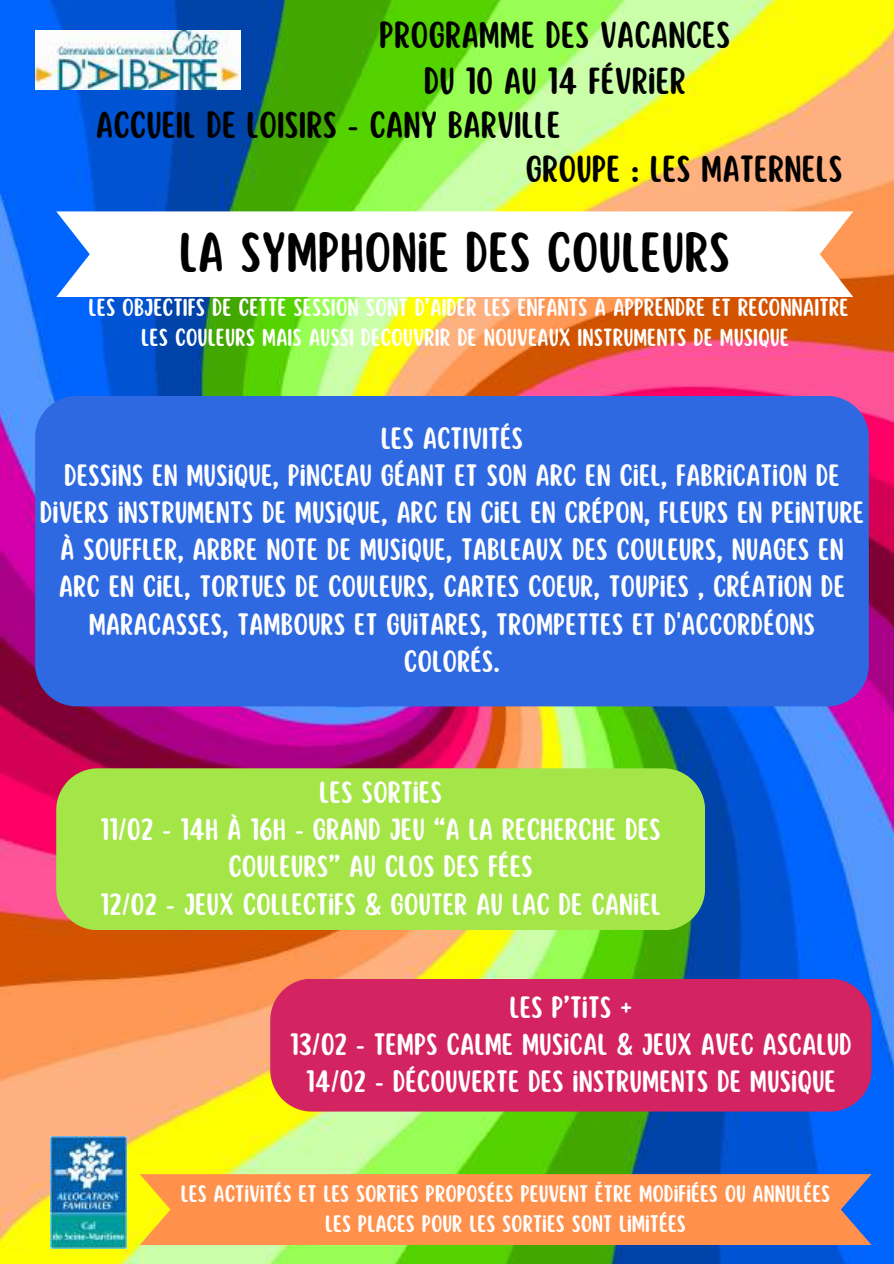
<style>
.page{position:relative;width:894px;height:1264px;background:#fff}
.page>*{position:absolute;margin:0;border:0;box-sizing:border-box;transform-origin:0 0}
.t1{font:49.5px "Scripter";color:#000}
.t2{font:33px/46.2px "Scripter";color:#000;text-align:center}
.t3{font:27px/37.2px "Scripter";color:#fff;text-align:center}
.t4{font:21.6px/29.2px "Scripter";color:#fff;text-align:center}
.t5{font:21px/29.2px "Scripter";color:#fff;text-align:center}
</style>
<div class="page">
<img style="left:0;top:0;width:893px;height:1263px">
<div style="left:56px;top:768px;width:648px;height:162px;background:#a4e548"></div>
<div style="left:35px;top:396px;width:833px;height:310px;background:#2e69e2"></div>
<div style="left:140px;top:1174px;width:731px;height:70px;background:#ff914d"></div>
<img style="left:35px;top:31px;width:205px;height:58px">
<img style="left:50px;top:1136px;width:77px;height:112px">
<svg style="left:56px;top:211px;width:797px;height:86px"></svg>
<div style="left:270px;top:978px;width:601px;height:133px;background:#d32361"></div>
<p class="t2" style="left:379px;top:13px;width:352px">PROGRAMME DES VACANCES<br>DU 10 AU 14 FÉVRIER</p>
<p class="t2" style="left:96px;top:103px;width:466px">ACCUEIL DE LOISIRS - CANY BARVILLE</p>
<p class="t2" style="left:525px;top:147px;width:319px">GROUPE : LES MATERNELS</p>
<h1 class="t1" style="left:179px;top:228px;width:552px">LA SYMPHONIE DES COULEURS</h1>
<p class="t4" style="left:88px;top:294px;width:761px">LES OBJECTIFS DE CETTE SESSION SONT D’AIDER LES ENFANTS A APPRENDRE ET RECONNAITRE<br>LES COULEURS MAIS AUSSI DECOUVRIR DE NOUVEAUX INSTRUMENTS DE MUSIQUE</p>
<p class="t3" style="left:40px;top:421px;width:825px">LES ACTIVITÉS<br>DESSINS EN MUSIQUE, PINCEAU GÉANT ET SON ARC EN CIEL, FABRICATION DE DIVERS INSTRUMENTS DE MUSIQUE, ARC EN CIEL EN CRÉPON, FLEURS EN PEINTURE À SOUFFLER, ARBRE NOTE DE MUSIQUE, TABLEAUX DES COULEURS, NUAGES EN ARC EN CIEL, TORTUES DE COULEURS, CARTES COEUR, TOUPIES , CRÉATION DE MARACASSES, TAMBOURS ET GUITARES, TROMPETTES ET D'ACCORDÉONS COLORÉS.</p>
<p class="t3" style="left:100px;top:775px;width:562px">LES SORTIES<br>11/02 - 14H À 16H - GRAND JEU “A LA RECHERCHE DES<br>COULEURS” AU CLOS DES FÉES<br>12/02 - JEUX COLLECTIFS &amp; GOUTER AU LAC DE CANIEL</p>
<p class="t3" style="left:290px;top:989px;width:563px">LES P’TITS +<br>13/02 - TEMPS CALME MUSICAL &amp; JEUX AVEC ASCALUD<br>14/02 - DÉCOUVERTE DES INSTRUMENTS DE MUSIQUE</p>
<p class="t5" style="left:181px;top:1180px;width:650px">LES ACTIVITÉS ET LES SORTIES PROPOSÉES PEUVENT ÊTRE MODIFIÉES OU ANNULÉES<br>LES PLACES POUR LES SORTIES SONT LIMITÉES</p>
</div>
